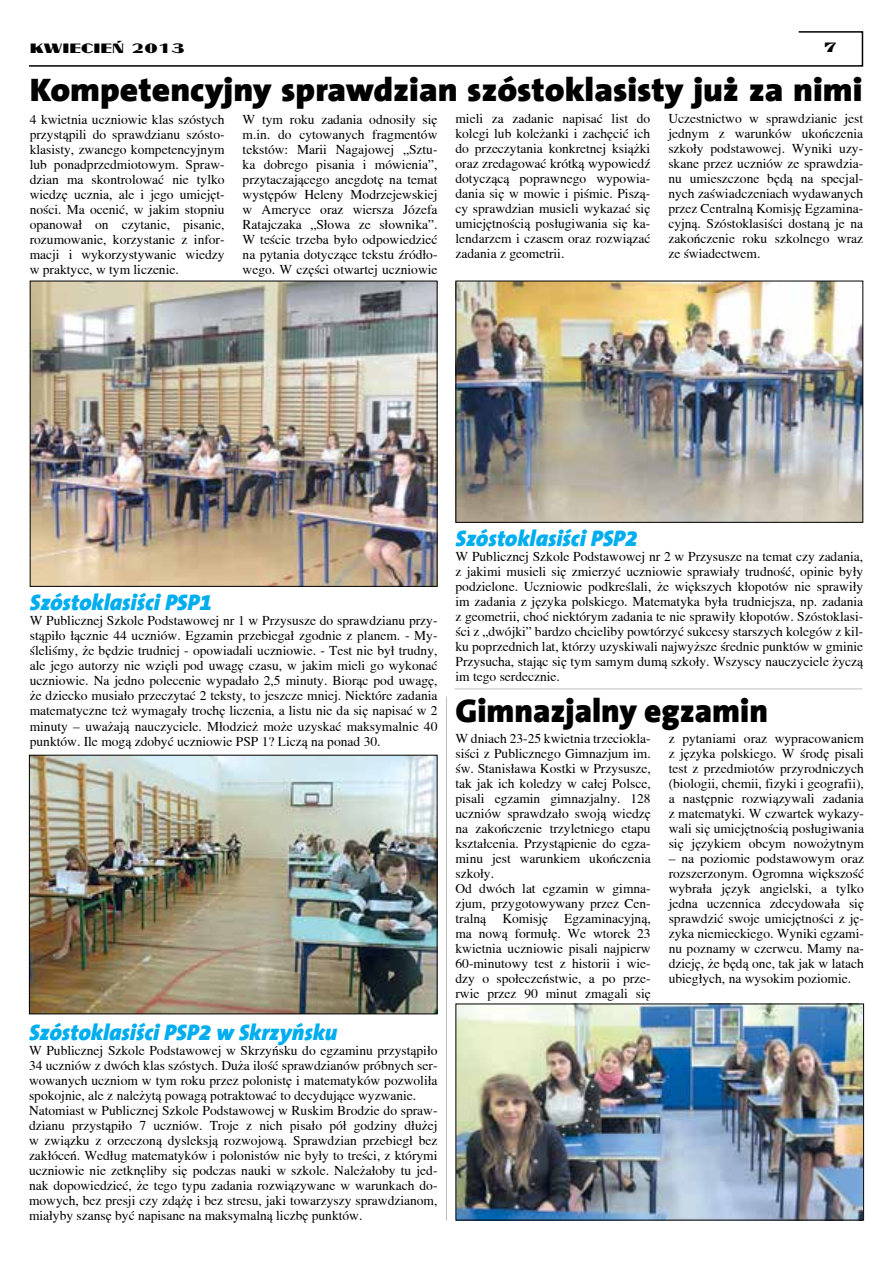
<style>
.page{position:relative;width:893px;height:1263px;background:#fff}
.page>*{position:absolute;margin:0;border:0;box-sizing:border-box;transform-origin:0 0}
.t1{font:900 33px "The Sans CEB9";color:#000;scale:1.07 1}
.t2{font:900 33px "The Sans CEB9";color:#000}
.t3{font:italic 900 22.5px "The Sans CEB9";color:#00aeef}
.t4{font:13.5px/15px "Toronto";color:#000;text-align:justify}
.t5{font:13.5px "Cyklop";color:#000}
</style>
<div class="page">
<svg style="left:29px;top:31px;width:835px;height:36px"></svg>
<hr style="left:455px;top:688px;width:407px;height:1px;background:#bcbec0">
<hr style="left:446px;top:696px;width:1px;height:524px;background:#bcbec0">
<img style="left:457px;top:1005px;width:405px;height:213px">
<img style="left:31px;top:757px;width:404px;height:255px">
<div style="left:29px;top:755px;width:408px;height:259px;border:1px solid #000"></div>
<img style="left:32px;top:283px;width:403px;height:302px">
<div style="left:30px;top:281px;width:407px;height:306px;border:1px solid #000"></div>
<img style="left:457px;top:283px;width:404px;height:238px">
<div style="left:455px;top:281px;width:408px;height:242px;border:1px solid #000"></div>
<p class="t5" style="left:30px;top:37px;width:156px">KWIECIEŃ 2013</p>
<p class="t5" style="left:824px;top:37px;width:15px">7</p>
<h1 class="t1" style="left:30px;top:70px;width:780px">Kompetencyjny sprawdzian szóstoklasisty już za nimi</h1>
<p class="t4" style="left:30px;top:111px;width:196px">4 kwietnia uczniowie klas szóstych przystąpili do sprawdzianu szósto&shy;klasisty, zwanego kompetencyjnym lub ponadprzedmiotowym. Spraw&shy;dzian ma skontrolować nie tylko wiedzę ucznia, ale i jego umiejęt&shy;ności. Ma ocenić, w jakim stopniu opanował on czytanie, pisanie, rozumowanie, korzystanie z infor&shy;macji i wykorzystywanie wiedzy w praktyce, w tym liczenie.</p>
<p class="t4" style="left:243px;top:111px;width:196px">W tym roku zadania odnosiły się m.in. do cytowanych fragmentów tekstów: Marii Nagajowej „Sztu&shy;ka dobrego pisania i mówienia”, przytaczającego anegdotę na temat występów Heleny Modrzejewskiej w Ameryce oraz wiersza Józefa Ratajczaka „Słowa ze słownika”.<br>W teście trzeba było odpowiedzieć na pytania dotyczące tekstu źródło&shy;wego. W części otwartej uczniowie</p>
<p class="t4" style="left:455px;top:111px;width:196px">mieli za zadanie napisać list do kolegi lub koleżanki i zachęcić ich do przeczytania konkretnej książki oraz zredagować krótką wypowiedź dotyczącą poprawnego wypowia&shy;dania się w mowie i piśmie. Piszą&shy;cy sprawdzian musieli wykazać się umiejętnością posługiwania się ka&shy;lendarzem i czasem oraz rozwiązać zadania z geometrii.</p>
<p class="t4" style="left:668px;top:111px;width:196px">Uczestnictwo w sprawdzianie jest jednym z warunków ukończenia szkoły podstawowej. Wyniki uzy&shy;skane przez uczniów ze sprawdzia&shy;nu umieszczone będą na specjal&shy;nych zaświadczeniach wydawanych przez Centralną Komisję Egzamina&shy;cyjną. Szóstoklasiści dostaną je na zakończenie roku szkolnego wraz ze świadectwem.</p>
<h2 class="t3" style="left:30px;top:589px;width:184px">Szóstoklasiści PSP1</h2>
<p class="t4" style="left:30px;top:613px;width:409px">W Publicznej Szkole Podstawowej nr 1 w Przysusze do sprawdzianu przy&shy;stąpiło łącznie 44 uczniów. Egzamin przebiegał zgodnie z planem. - My&shy;śleliśmy, że będzie trudniej - opowiadali uczniowie. - Test nie był trudny, ale jego autorzy nie wzięli pod uwagę czasu, w jakim mieli go wykonać uczniowie. Na jedno polecenie wypadało 2,5 minuty. Biorąc pod uwagę, że dziecko musiało przeczytać 2 teksty, to jeszcze mniej. Niektóre zadania matematyczne też wymagały trochę liczenia, a listu nie da się napisać w 2 minuty – uważają nauczyciele. Młodzież może uzyskać maksymalnie 40 punktów. Ile mogą zdobyć uczniowie PSP 1? Liczą na ponad 30.</p>
<h2 class="t3" style="left:29px;top:1019px;width:310px">Szóstoklasiści PSP2 w Skrzyńsku</h2>
<p class="t4" style="left:29px;top:1043px;width:410px;text-align:left">W Publicznej Szkole Podstawowej w Skrzyńsku do egzaminu przystąpiło 34 uczniów z dwóch klas szóstych. Duża ilość sprawdzianów próbnych ser&shy;wowanych uczniom w tym roku przez polonistę i matematyków pozwoliła spokojnie, ale z należytą powagą potraktować to decydujące wyzwanie.<br>Natomiast w Publicznej Szkole Podstawowej w Ruskim Brodzie do spraw&shy;dzianu przystąpiło 7 uczniów. Troje z nich pisało pół godziny dłużej w związku z orzeczoną dysleksją rozwojową. Sprawdzian przebiegł bez zakłóceń. Według matematyków i polonistów nie były to treści, z którymi uczniowie nie zetknęliby się podczas nauki w szkole. Należałoby tu jed&shy;nak dopowiedzieć, że tego typu zadania rozwiązywane w warunkach do&shy;mowych, bez presji czy zdążę i bez stresu, jaki towarzyszy sprawdzianom, miałyby szansę być napisane na maksymalną liczbę punktów.</p>
<h2 class="t3" style="left:455px;top:525px;width:184px">Szóstoklasiści PSP2</h2>
<p class="t4" style="left:455px;top:549px;width:409px">W Publicznej Szkole Podstawowej nr 2 w Przysusze na temat czy zadania, z jakimi musieli się zmierzyć uczniowie sprawiały trudność, opinie były podzielone. Uczniowie podkreślali, że większych kłopotów nie sprawiły im zadania z języka polskiego. Matematyka była trudniejsza, np. zadania z geometrii, choć niektórym zadania te nie sprawiły kłopotów. Szóstoklasi&shy;ści z „dwójki” bardzo chcieliby powtórzyć sukcesy starszych kolegów z kil&shy;ku poprzednich lat, którzy uzyskiwali najwyższe średnie punktów w gminie Przysucha, stając się tym samym dumą szkoły. Wszyscy nauczyciele życzą im tego serdecznie.</p>
<h1 class="t2" style="left:455px;top:691px;width:314px">Gimnazjalny egzamin</h1>
<p class="t4" style="left:455px;top:730px;width:197px;text-align:left">W dniach 23-25 kwietnia trzeciokla&shy;siści z Publicznego Gimnazjum im. św. Stanisława Kostki w Przysusze, tak jak ich koledzy w całej Polsce, pisali egzamin gimnazjalny. 128 uczniów sprawdzało swoją wiedzę na zakończenie trzyletniego etapu kształcenia. Przystąpienie do egza&shy;minu jest warunkiem ukończenia szkoły.<br>Od dwóch lat egzamin w gimna&shy;zjum, przygotowywany przez Cen&shy;tralną Komisję Egzaminacyjną, ma nową formułę. We wtorek 23 kwietnia uczniowie pisali najpierw<br>60-minutowy test z historii i wie&shy;dzy o społeczeństwie, a po prze&shy;rwie przez 90 minut zmagali się</p>
<p class="t4" style="left:669px;top:730px;width:197px">z pytaniami oraz wypracowaniem z języka polskiego. W środę pisali test z przedmiotów przyrodniczych (biologii, chemii, fizyki i geografii), a następnie rozwiązywali zadania z matematyki. W czwartek wykazy&shy;wali się umiejętnością posługiwania się językiem obcym nowożytnym</p>
<p class="t4" style="left:669px;top:850px;width:197px">– na poziomie podstawowym oraz rozszerzonym. Ogromna większość wybrała język angielski, a tylko jedna uczennica zdecydowała się sprawdzić swoje umiejętności z ję&shy;zyka niemieckiego. Wyniki egzami&shy;nu poznamy w czerwcu. Mamy na&shy;dzieję, że będą one, tak jak w latach ubiegłych, na wysokim poziomie.</p>
</div>
